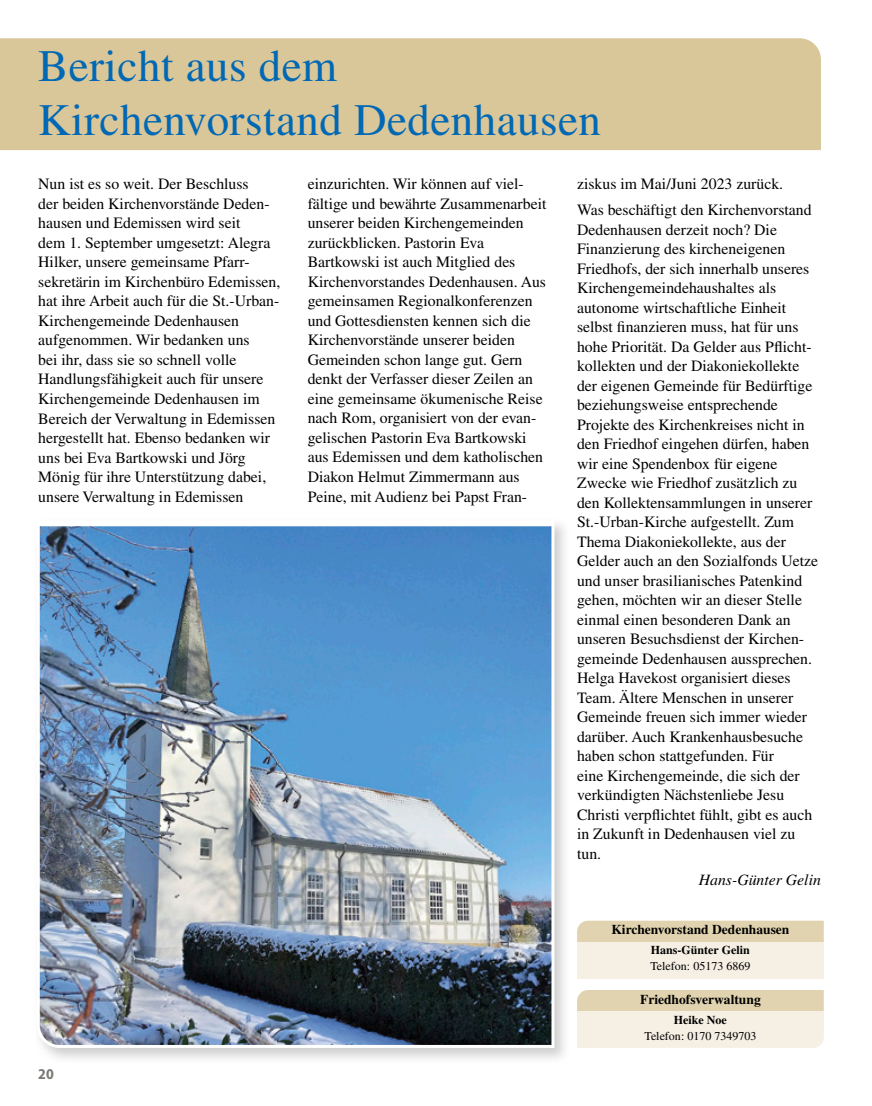
<style>
.page{position:relative;width:872px;height:1106px;background:#fff}
.page>*{position:absolute;margin:0;border:0;box-sizing:border-box;transform-origin:0 0}
.t1{font:45px/54px "Times LT Std";letter-spacing:.01em;color:#0068b4}
.t2{font:15.75px/19.5px "Times LT Std";color:#000}
.t3{font:italic 15.75px "Times LT Std";color:#000}
.t4{font:700 semi-condensed 15px "Myriad Pro";color:#7c7975}
.t5{font:700 13.5px "Times LT Std";color:#000}
.t6{font:12px "Times LT Std";color:#000}
.t7{font:700 12px "Times LT Std";color:#000}
</style>
<div class="page">
<div style="left:0;top:38px;width:821px;height:112px;background:#d9c699"></div>
<div style="left:577px;top:920px;width:246px;height:22px;background:#e1d3af"></div>
<div style="left:577px;top:942px;width:246px;height:20px;background:#f5efe4"></div>
<div style="left:577px;top:958px;width:246px;height:20px;background:#f5efe4"></div>
<div style="left:577px;top:990px;width:246px;height:21px;background:#e1d3af"></div>
<div style="left:577px;top:1011px;width:246px;height:20px;background:#f5efe4"></div>
<div style="left:577px;top:1031px;width:246px;height:16px;background:#f5efe4"></div>
<img style="left:36px;top:521px;width:520px;height:528px">
<h1 class="t1" style="left:38px;top:39px;width:564px">Bericht aus dem<br>Kirchenvorstand Dedenhausen</h1>
<p class="t2" style="left:38px;top:174px;width:244px">Nun ist es so weit. Der Beschluss<br>der beiden Kirchenvorstände Deden&shy;hausen und Edemissen wird seit<br>dem 1. September umgesetzt: Alegra Hilker, unsere gemeinsame Pfarr&shy;sekretärin im Kirchenbüro Edemissen, hat ihre Arbeit auch für die St.-Urban-Kirchengemeinde Dedenhausen aufgenommen. Wir bedanken uns<br>bei ihr, dass sie so schnell volle Handlungsfähigkeit auch für unsere Kirchengemeinde Dedenhausen im Bereich der Verwaltung in Edemissen hergestellt hat. Ebenso bedanken wir uns bei Eva Bartkowski und Jörg Mönig für ihre Unterstützung dabei, unsere Verwaltung in Edemissen</p>
<p class="t2" style="left:308px;top:174px;width:240px">einzurichten. Wir können auf viel&shy;fältige und bewährte Zusammenarbeit unserer beiden Kirchengemeinden zurückblicken. Pastorin Eva Bartkowski ist auch Mitglied des Kirchenvorstandes Dedenhausen. Aus gemeinsamen Regionalkonferenzen und Gottesdiensten kennen sich die Kirchenvorstände unserer beiden Gemeinden schon lange gut. Gern denkt der Verfasser dieser Zeilen an eine gemeinsame ökumenische Reise nach Rom, organisiert von der evan&shy;gelischen Pastorin Eva Bartkowski aus Edemissen und dem katholischen Diakon Helmut Zimmermann aus Peine, mit Audienz bei Papst Fran-</p>
<p class="t2" style="left:577px;top:171px;width:236px;line-height:26px">ziskus im Mai/Juni 2023 zurück.<br>Was beschäftigt den Kirchenvorstand</p>
<p class="t2" style="left:577px;top:220px;width:242px">Dedenhausen derzeit noch? Die Finanzierung des kircheneigenen Friedhofs, der sich innerhalb unseres Kirchengemeindehaushaltes als autonome wirtschaftliche Einheit selbst finanzieren muss, hat für uns hohe Priorität. Da Gelder aus Pflicht&shy;kollekten und der Diakoniekollekte der eigenen Gemeinde für Bedürftige beziehungsweise entsprechende Projekte des Kirchenkreises nicht in den Friedhof eingehen dürfen, haben wir eine Spendenbox für eigene Zwecke wie Friedhof zusätzlich zu den Kollektensammlungen in unserer St.-Urban-Kirche aufgestellt. Zum Thema Diakoniekollekte, aus der Gelder auch an den Sozialfonds Uetze und unser brasilianisches Patenkind gehen, möchten wir an dieser Stelle einmal einen besonderen Dank an unseren Besuchsdienst der Kirchen&shy;gemeinde Dedenhausen aussprechen.<br>Helga Havekost organisiert dieses Team. Ältere Menschen in unserer Gemeinde freuen sich immer wieder darüber. Auch Krankenhausbesuche haben schon stattgefunden. Für<br>eine Kirchengemeinde, die sich der verkündigten Nächstenliebe Jesu Christi verpflichtet fühlt, gibt es auch in Zukunft in Dedenhausen viel zu tun.</p>
<p class="t3" style="left:699px;top:871px;width:124px">Hans-Günter Gelin</p>
<p class="t5" style="left:611px;top:921px;width:179px">Kirchenvorstand Dedenhausen</p>
<p class="t7" style="left:651px;top:943px;width:101px">Hans-Günter Gelin</p>
<p class="t6" style="left:650px;top:959px;width:101px">Telefon: 05173 6869</p>
<p class="t5" style="left:640px;top:990px;width:122px">Friedhofsverwaltung</p>
<p class="t7" style="left:674px;top:1012px;width:54px">Heike Noe</p>
<p class="t6" style="left:644px;top:1029px;width:113px">Telefon: 0170 7349703</p>
<p class="t4" style="left:38px;top:1064px;width:17px">20</p>
</div>
